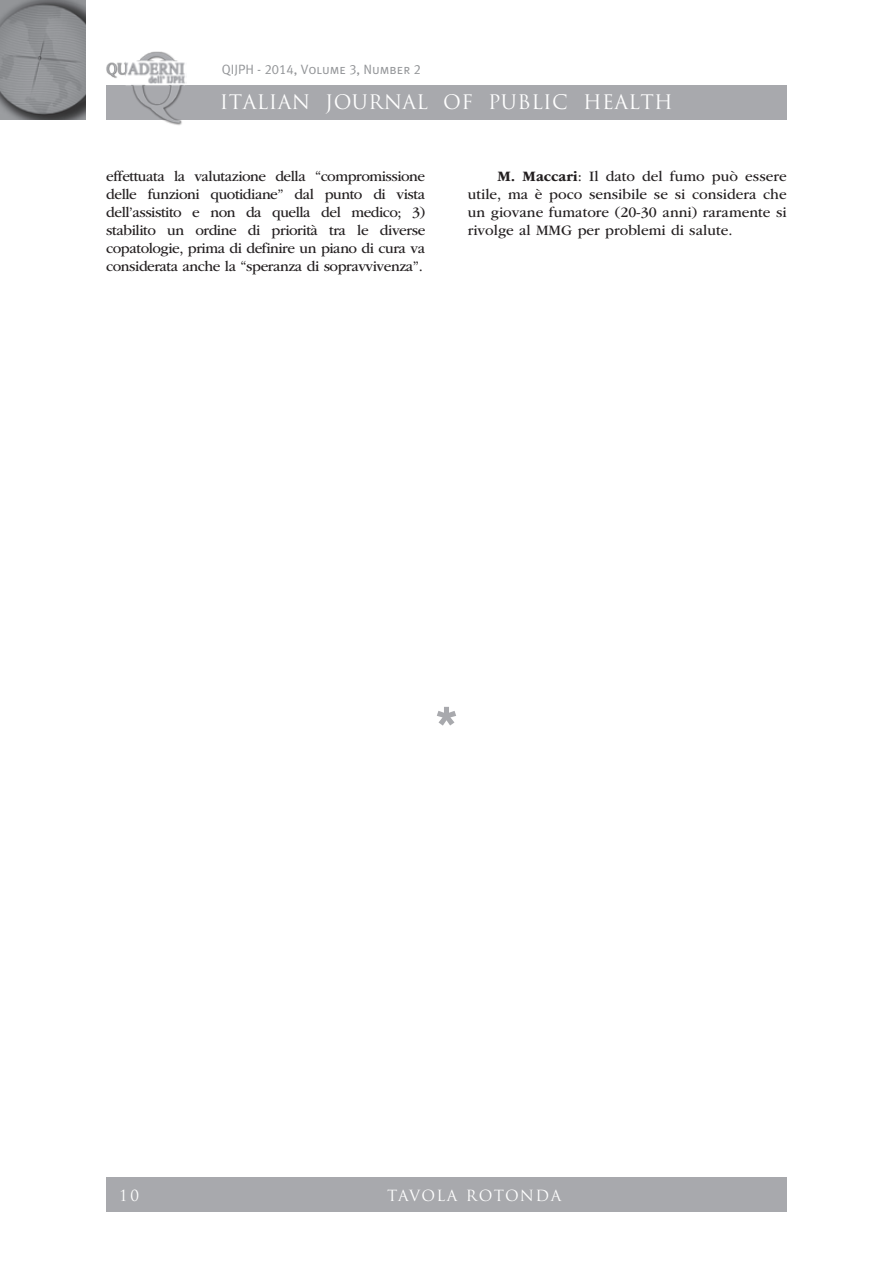
<style>
.page{position:relative;width:893px;height:1263px;background:#fff}
.page>*{position:absolute;margin:0;border:0;box-sizing:border-box;transform-origin:0 0}
.t1{font:19.5px "Trajan Pro";letter-spacing:.02em;color:#fff}
.t2{font:15px/18px "ITC Garamond Std";letter-spacing:-.015em;color:#231f20;text-align:justify}
.t3{font:15px "Trajan Pro";color:#fff}
.t4{font:13.5px "Meta Plus Normal Caps";color:#939598}
.s1{font-weight:700}
</style>
<div class="page">
<img style="left:0;top:0;width:85px;height:119px">
<div style="left:106px;top:85px;width:681px;height:34px;background:#a8a9ad"></div>
<img style="left:106px;top:51px;width:80px;height:74px">
<div style="left:106px;top:1178px;width:56px;height:34px;background:#a8a9ad"></div>
<div style="left:162px;top:1178px;width:625px;height:34px;background:#a8a9ad"></div>
<svg style="left:437px;top:707px;width:19px;height:19px"></svg>
<p class="t4" style="left:222px;top:62px;width:201px">QIJPH - 2014, Volume 3, Number 2</p>
<h1 class="t1" style="left:220px;top:90px;width:455px">ITALIAN JOURNAL OF PUBLIC HEALTH</h1>
<p class="t2" style="left:106px;top:167px;width:320px">effettuata la valutazione della “compromissione delle funzioni quotidiane” dal punto di vista dell’assistito e non da quella del medico; 3) stabilito un ordine di priorità tra le diverse copatologie, prima di definire un piano di cura va considerata anche la “speranza di sopravvivenza”.</p>
<p class="t2" style="left:468px;top:167px;width:320px;text-indent:30px"><span class="s1">M. Maccari</span>: Il dato del fumo può essere utile, ma è poco sensibile se si considera che un giovane fumatore (20-30 anni) raramente si rivolge al MMG per problemi di salute.</p>
<p class="t3" style="left:119px;top:1185px;width:22px">10</p>
<p class="t3" style="left:387px;top:1185px;width:25px">TAVOLA</p>
<p class="t3" style="left:466px;top:1185px;width:15px">ROTON</p>
<p class="t3" style="left:536px;top:1185px;width:26px">DA</p>
</div>
